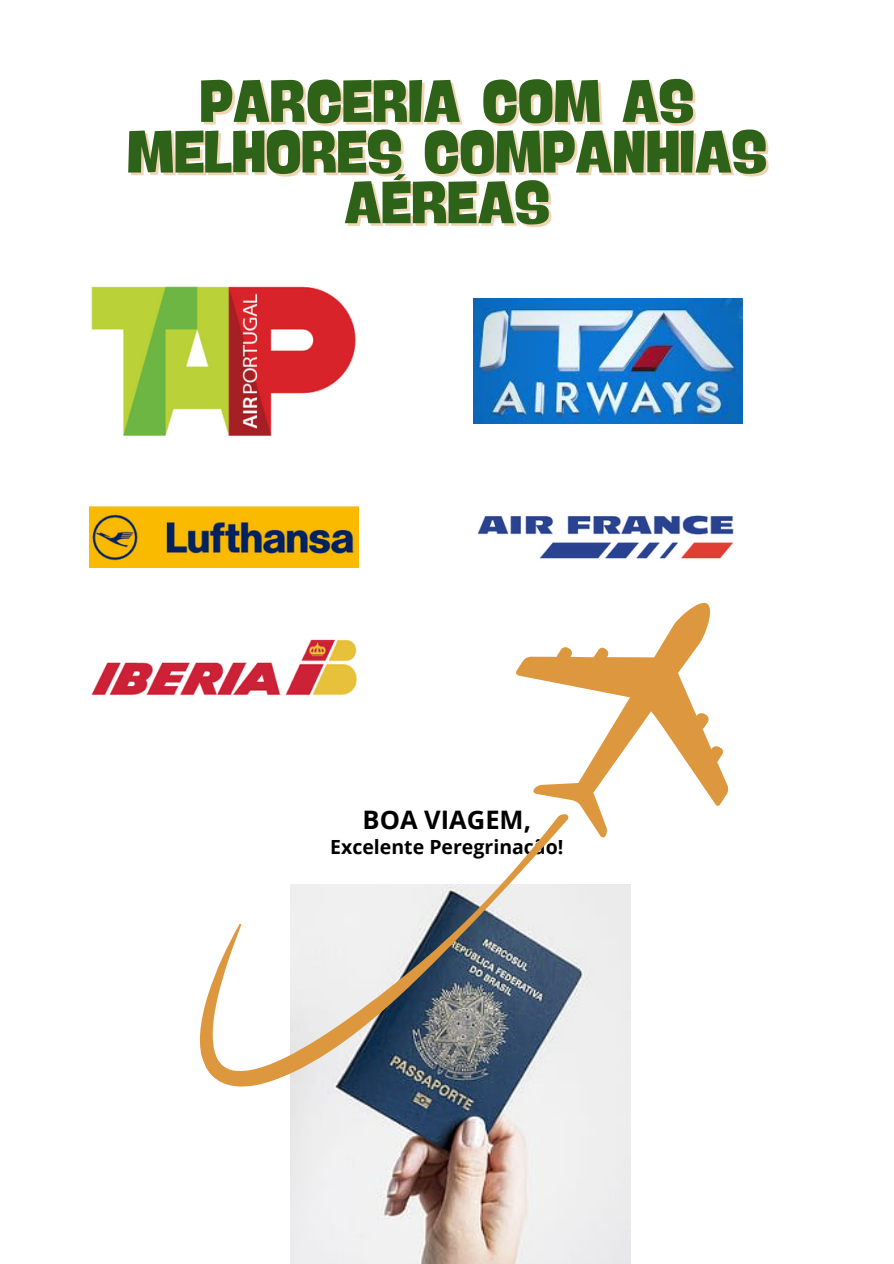
<style>
.page{position:relative;width:894px;height:1264px;background:#fff}
.page>*{position:absolute;margin:0;border:0;box-sizing:border-box;transform-origin:0 0}
.t1{font:60px "Negrita Pro";color:#2f6219}
.t2{font:700 25.5px "Open Sans";color:#000}
.t3{font:700 19.5px "Open Sans";color:#000}
</style>
<div class="page">
<img style="left:291px;top:884px;width:339px;height:379px">
<img style="left:473px;top:299px;width:269px;height:125px">
<img style="left:477px;top:515px;width:257px;height:44px">
<img style="left:89px;top:506px;width:269px;height:61px">
<img style="left:91px;top:639px;width:266px;height:57px">
<img style="left:91px;top:286px;width:265px;height:151px">
<svg style="left:199px;top:868px;width:420px;height:234px"></svg>
<svg style="left:516px;top:603px;width:213px;height:265px"></svg>
<p class="t1" style="left:200px;top:77px;width:495px">PARCERIA COM AS</p>
<p class="t1" style="left:127px;top:127px;width:641px">MELHORES COMPANHIAS</p>
<p class="t1" style="left:344px;top:178px;width:207px">AÉREAS</p>
<h1 class="t2" style="left:362px;top:801px;width:170px">BOA VIAGEM,</h1>
<p class="t3" style="left:330px;top:832px;width:235px">Excelente Peregrinação!</p>
</div>
